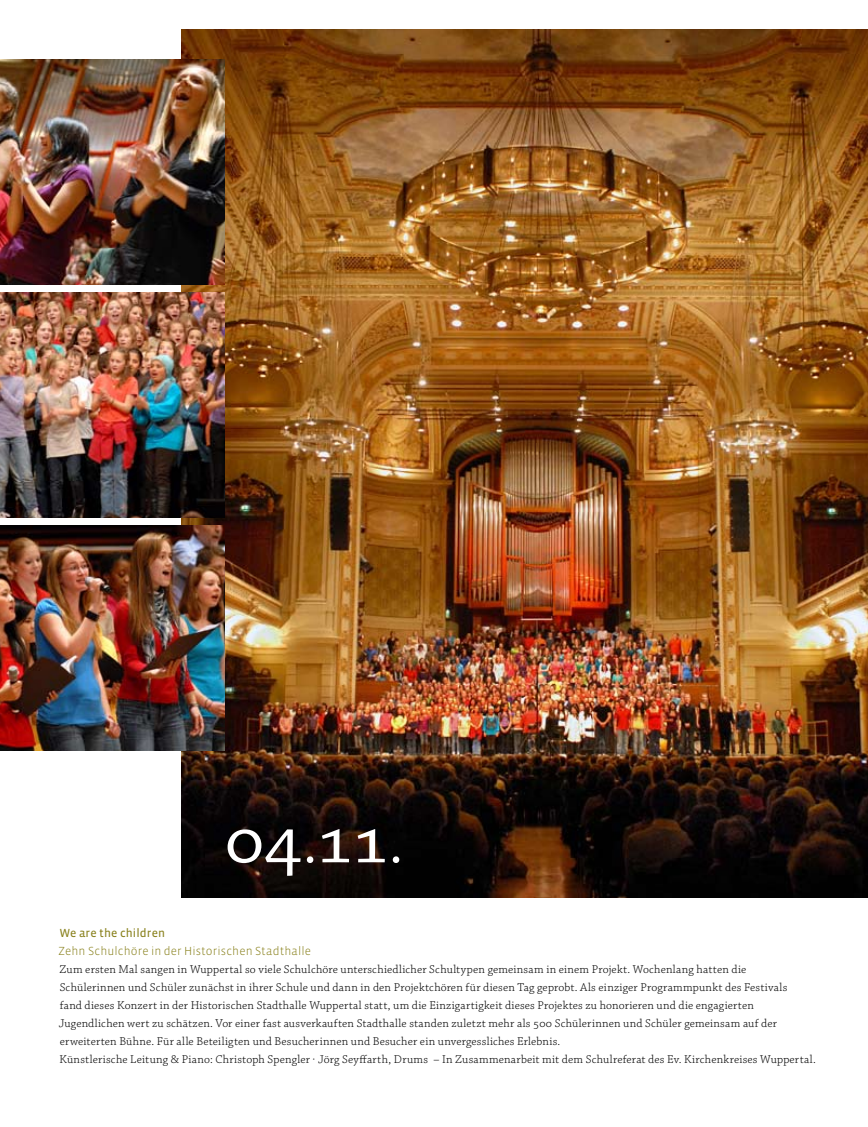
<style>
.page{position:relative;width:868px;height:1127px;background:#fff}
.page>*{position:absolute;margin:0;border:0;box-sizing:border-box;transform-origin:0 0}
.t1{font:75px "Chaparral Pro";color:#fff}
.t2{font:300 12px/18px "Chaparral Pro";letter-spacing:.025em;color:#000}
.t3{font:300 12px "Vista Sans";letter-spacing:.01em;color:#89811d}
.t4{font:12px "Vista Sans Reg";letter-spacing:.015em;color:#89811d}
</style>
<div class="page">
<img style="left:181px;top:30px;width:686px;height:867px">
<img style="left:0;top:60px;width:225px;height:224px">
<img style="left:0;top:293px;width:225px;height:224px">
<img style="left:0;top:526px;width:225px;height:224px">
<h1 class="t1" style="left:225px;top:797px;width:181px">04.11.</h1>
<p class="t4" style="left:59px;top:926px;width:107px">We are the children</p>
<p class="t3" style="left:59px;top:944px;width:254px">Zehn Schulchöre in der Historischen Stadthalle</p>
<p class="t2" style="left:59px;top:960px;width:758px">Zum ersten Mal sangen in Wuppertal so viele Schulchöre unterschiedlicher Schultypen gemeinsam in einem Projekt. Wochenlang hatten die<br>Schülerinnen und Schüler zunächst in ihrer Schule und dann in den Projektchören für diesen Tag geprobt. Als einziger Programmpunkt des Festivals<br>fand dieses Konzert in der Historischen Stadthalle Wuppertal statt, um die Einzigartigkeit dieses Projektes zu honorieren und die engagierten Jugendlichen wert zu schätzen. Vor einer fast ausverkauften Stadthalle standen zuletzt mehr als 500 Schülerinnen und Schüler gemeinsam auf der erweiterten Bühne. Für alle Beteiligten und Besucherinnen und Besucher ein unvergessliches Erlebnis.<br>Künstlerische Leitung &amp; Piano: Christoph Spengler · Jörg Seyffarth, Drums – In Zusammenarbeit mit dem Schulreferat des Ev. Kirchenkreises Wuppertal.</p>
</div>
